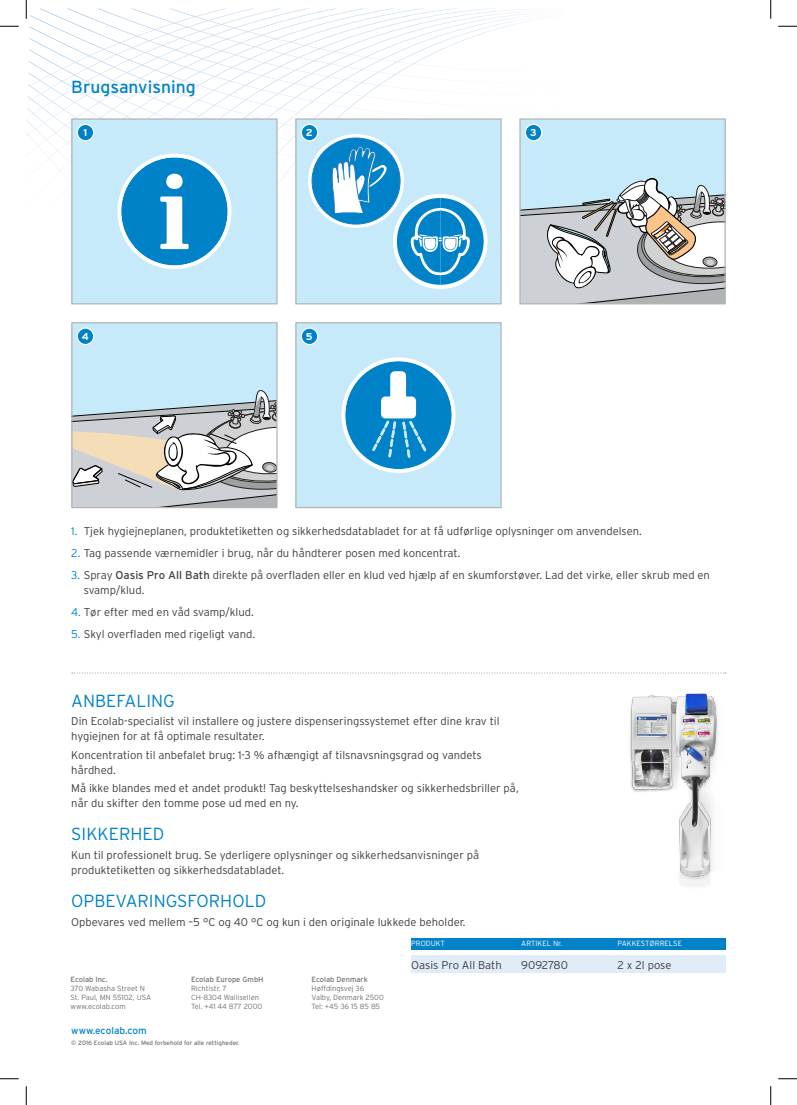
<style>
.page{position:relative;width:797px;height:1105px;background:#fff}
.page>*{position:absolute;margin:0;border:0;box-sizing:border-box;transform-origin:0 0}
.t1{font:300 17.5px "Interstate";color:#0082c8}
.t2{font:17.5px "Interstate";color:#0082c8}
.t3{font:300 11.25px/15px "Interstate";color:#3e3e3f}
.t4{font:10px "Interstate";color:#0082c8}
.t5{font:700 10px "Interstate";color:#fff}
.t6{font:300 7.5px/9px "Interstate";color:#717074}
.t7{font:7.5px "Interstate";color:#717074}
.t8{font:300 7.5px "Interstate";color:#fff}
.t9{font:6.25px "Interstate";color:#717074}
.s1{color:#0089cc}
.s2{font-weight:400}
</style>
<div class="page">
<div style="left:411px;top:955px;width:314px;height:18px;background:#e0ecf7"></div>
<div style="left:411px;top:938px;width:314px;height:11px;background:#0082c8"></div>
<svg style="left:72px;top:672px;width:654px;height:2px"></svg>
<img style="left:630px;top:693px;width:88px;height:194px">
<div style="left:72px;top:119px;width:205px;height:185px;background:#c6eafa"></div>
<div style="left:72px;top:323px;width:205px;height:185px;background:#c6eafa"></div>
<svg style="left:73px;top:390px;width:202px;height:116px;background:#c5c8c8"></svg>
<div style="left:71px;top:322px;width:206px;height:186px;border:1px solid #b4b3b7"></div>
<div style="left:296px;top:119px;width:205px;height:185px;background:#c6eafa"></div>
<div style="left:295px;top:118px;width:206px;height:186px;border:1px solid #b4b3b7"></div>
<div style="left:296px;top:323px;width:205px;height:185px;background:#c6eafa"></div>
<svg style="left:341px;top:357px;width:114px;height:116px"></svg>
<div style="left:295px;top:322px;width:206px;height:186px;border:1px solid #b4b3b7"></div>
<div style="left:520px;top:119px;width:205px;height:185px;background:#c6eafa"></div>
<svg style="left:521px;top:178px;width:202px;height:124px"></svg>
<div style="left:519px;top:118px;width:206px;height:186px;border:1px solid #b4b3b7"></div>
<div style="left:77px;top:328px;width:17px;height:17px;background:#0082c8;border-radius:50%"></div>
<div style="left:77px;top:327px;width:17px;height:18px;border:1px solid #fff;border-radius:50%"></div>
<div style="left:301px;top:328px;width:17px;height:17px;background:#0082c8;border-radius:50%"></div>
<div style="left:301px;top:327px;width:17px;height:18px;border:1px solid #fff;border-radius:50%"></div>
<svg style="left:525px;top:124px;width:17px;height:17px"></svg>
<div style="left:524px;top:124px;width:18px;height:17px;border:1px solid #fff;border-radius:50%"></div>
<svg style="left:778px;top:25px;width:19px;height:2px"></svg>
<svg style="left:0;top:1078px;width:19px;height:1px"></svg>
<svg style="left:778px;top:1078px;width:19px;height:1px"></svg>
<svg style="left:0;top:0;width:483px;height:286px"></svg>
<svg style="left:25px;top:1086px;width:2px;height:19px"></svg>
<svg style="left:770px;top:0;width:1px;height:19px"></svg>
<svg style="left:770px;top:1086px;width:1px;height:19px"></svg>
<h1 class="t2" style="left:71px;top:77px;width:126px">Brugsanvisning</h1>
<p class="t5" style="left:83px;top:127px;width:5px">1</p>
<p class="t5" style="left:82px;top:331px;width:8px">4</p>
<p class="t5" style="left:306px;top:127px;width:8px">2</p>
<p class="t5" style="left:306px;top:331px;width:8px">5</p>
<p class="t5" style="left:530px;top:127px;width:8px">3</p>
<p class="t3" style="left:71px;top:523px;width:572px"><span class="s1">1.</span> Tjek hygiejneplanen, produktetiketten og sikkerhedsdatabladet for at få udførlige oplysninger om anvendelsen.</p>
<p class="t3" style="left:71px;top:545px;width:390px"><span class="s1">2.</span> Tag passende værnemidler i brug, når du håndterer posen med koncentrat.</p>
<p class="t3" style="left:84px;top:568px;width:628px;text-indent:-12px"><span class="s1">3.</span> Spray <span class="s2">Oasis Pro All Bath</span> direkte på overfladen eller en klud ved hjælp af en skumforstøver. Lad det virke, eller skrub med en svamp/klud.</p>
<p class="t3" style="left:71px;top:605px;width:184px"><span class="s1">4.</span> Tør efter med en våd svamp/klud.</p>
<p class="t3" style="left:71px;top:627px;width:185px"><span class="s1">5.</span> Skyl overfladen med rigeligt vand.</p>
<h1 class="t1" style="left:71px;top:691px;width:105px">ANBEFALING</h1>
<p class="t3" style="left:71px;top:714px;width:430px">Din Ecolab-specialist vil installere og justere dispenseringssystemet efter dine krav til hygiejnen for at få optimale resultater.</p>
<p class="t3" style="left:71px;top:747px;width:412px">Koncentration til anbefalet brug: 1-3 % afhængigt af tilsnavsningsgrad og vandets hårdhed.</p>
<p class="t3" style="left:71px;top:781px;width:449px">Må ikke blandes med et andet produkt! Tag beskyttelseshandsker og sikkerhedsbriller på, når du skifter den tomme pose ud med en ny.</p>
<h1 class="t1" style="left:71px;top:824px;width:95px">SIKKERHED</h1>
<p class="t3" style="left:71px;top:847px;width:409px">Kun til professionelt brug. Se yderligere oplysninger og sikkerhedsanvisninger på produktetiketten og sikkerhedsdatabladet.</p>
<h1 class="t1" style="left:71px;top:891px;width:196px">OPBEVARINGSFORHOLD</h1>
<p class="t3" style="left:71px;top:914px;width:396px">Opbevares ved mellem –5 °C og 40 °C og kun i den originale lukkede beholder.</p>
<p class="t7" style="left:71px;top:975px;width:39px">Ecolab Inc.</p>
<p class="t6" style="left:71px;top:984px;width:82px">370 Wabasha Street N<br>St. Paul, MN 55102, USA www.ecolab.com</p>
<p class="t7" style="left:191px;top:975px;width:74px">Ecolab Europe GmbH</p>
<p class="t6" style="left:191px;top:984px;width:73px">Richtistr. 7<br>CH-8304 Wallisellen<br>Tel. +41 44 877 2000</p>
<p class="t4" style="left:71px;top:1024px;width:77px">www.ecolab.com</p>
<p class="t9" style="left:71px;top:1039px;width:170px">© 2016 Ecolab USA Inc. Med forbehold for alle rettigheder.</p>
<p class="t7" style="left:311px;top:975px;width:58px">Ecolab Denmark</p>
<p class="t6" style="left:311px;top:984px;width:74px">Høffdingsvej 36<br>Valby, Denmark 2500<br>Tel: +45 36 15 85 85</p>
<p class="t8" style="left:411px;top:939px;width:35px">PRODUKT</p>
<p class="t8" style="left:521px;top:939px;width:42px">ARTIKEL Nr.</p>
<p class="t8" style="left:617px;top:939px;width:66px">PAKKESTØRRELSE</p>
<p class="t3" style="left:411px;top:957px;width:92px">Oasis Pro All Bath</p>
<p class="t3" style="left:521px;top:957px;width:48px">9092780</p>
<p class="t3" style="left:617px;top:957px;width:55px">2 x 2l pose</p>
</div>
